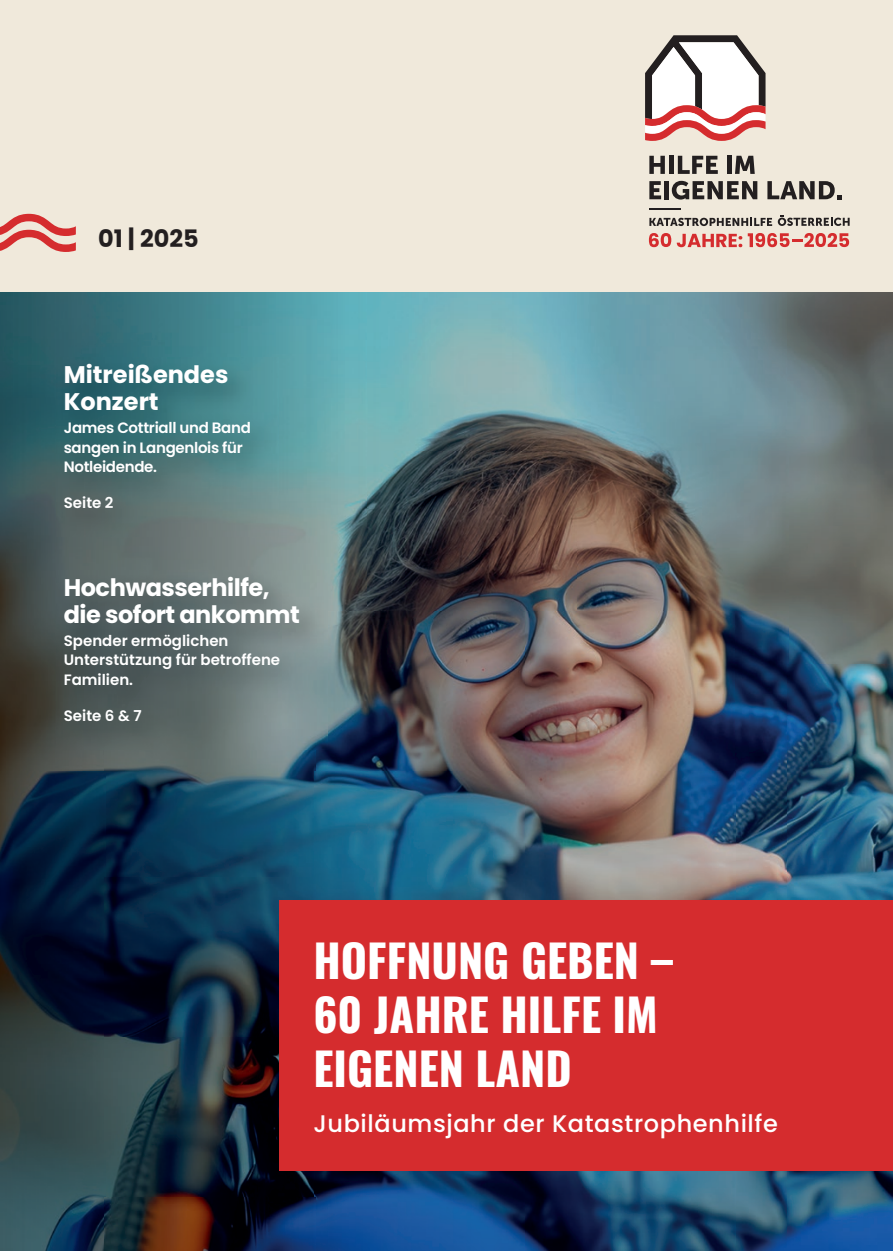
<style>
.page{position:relative;width:893px;height:1251px;background:#fff}
.page>*{position:absolute;margin:0;border:0;box-sizing:border-box;transform-origin:0 0}
.t1{font:700 45px/54px "Oswald";color:#fff}
.t2{font:500 24px "Poppins";letter-spacing:.025em;color:#fff}
.t3{font:700 24px/27px "Poppins";letter-spacing:-.02em;color:#fff}
.t4{font:700 24px/27px "Poppins";color:#fff}
.t5{font:700 24px "Poppins";color:#231f20}
.t6{font:600 15px/19.5px "Poppins";color:#fff}
.t7{font:600 15px/19.5px "Poppins";letter-spacing:-.02em;color:#fff}
</style>
<div class="page">
<img style="left:0;top:291px;width:367px;height:107px">
<img style="left:367px;top:291px;width:421px;height:320px">
<img style="left:788px;top:291px;width:105px;height:959px">
<img style="left:0;top:398px;width:105px;height:852px">
<img style="left:263px;top:398px;width:105px;height:213px">
<img style="left:105px;top:536px;width:158px;height:34px">
<img style="left:315px;top:611px;width:473px;height:639px">
<img style="left:105px;top:749px;width:210px;height:501px">
<div style="left:279px;top:900px;width:614px;height:270px;background:#d52c2e"></div>
<div style="left:0;top:0;width:893px;height:291px;background:#f0e9db"></div>
<svg style="left:0;top:214px;width:76px;height:38px"></svg>
<img style="left:57px;top:357px;width:221px;height:179px">
<img style="left:57px;top:570px;width:270px;height:179px">
<svg style="left:645px;top:35px;width:120px;height:106px;background:#d3b9b7"></svg>
<svg style="left:649px;top:218px;width:123px;height:8px"></svg>
<svg style="left:778px;top:215px;width:72px;height:11px"></svg>
<svg style="left:649px;top:156px;width:16px;height:18px"></svg>
<div style="left:669px;top:156px;width:5px;height:18px;background:#231f20"></div>
<svg style="left:678px;top:156px;width:40px;height:18px"></svg>
<hr style="left:727px;top:156px;width:4px;height:18px;background:#231f20">
<svg style="left:735px;top:156px;width:20px;height:18px"></svg>
<svg style="left:649px;top:181px;width:12px;height:18px"></svg>
<div style="left:664px;top:181px;width:5px;height:18px;background:#231f20"></div>
<svg style="left:672px;top:181px;width:85px;height:18px"></svg>
<svg style="left:767px;top:181px;width:74px;height:18px"></svg>
<hr style="left:649px;top:208px;width:31px;height:1px;background:#231f20">
<svg style="left:649px;top:233px;width:22px;height:14px"></svg>
<svg style="left:677px;top:234px;width:65px;height:13px"></svg>
<svg style="left:748px;top:233px;width:101px;height:14px"></svg>
<h2 class="t5" style="left:98px;top:225px;width:102px">01 | 2025</h2>
<h2 class="t4" style="left:64px;top:361px;width:166px">Mitreißendes<br>Konzert</h2>
<p class="t7" style="left:64px;top:418px;width:189px">James Cottriall und Band sangen in Langenlois für<br>Notleidende.</p>
<p class="t6" style="left:64px;top:493px;width:51px">Seite 2</p>
<h2 class="t3" style="left:64px;top:574px;width:237px">Hochwasserhilfe, die sofort ankommt</h2>
<p class="t6" style="left:64px;top:630px;width:218px">Spender ermöglichen<br>Unterstützung für betroffene<br>Familien.</p>
<p class="t6" style="left:64px;top:705px;width:79px">Seite 6 &amp; 7</p>
<h1 class="t1" style="left:313px;top:935px;width:361px">HOFFNUNG GEBEN –<br>60 JAHRE HILFE IM<br>EIGENEN LAND</h1>
<h2 class="t2" style="left:313px;top:1109px;width:466px">Jubiläumsjahr der Katastrophenhilfe</h2>
</div>
